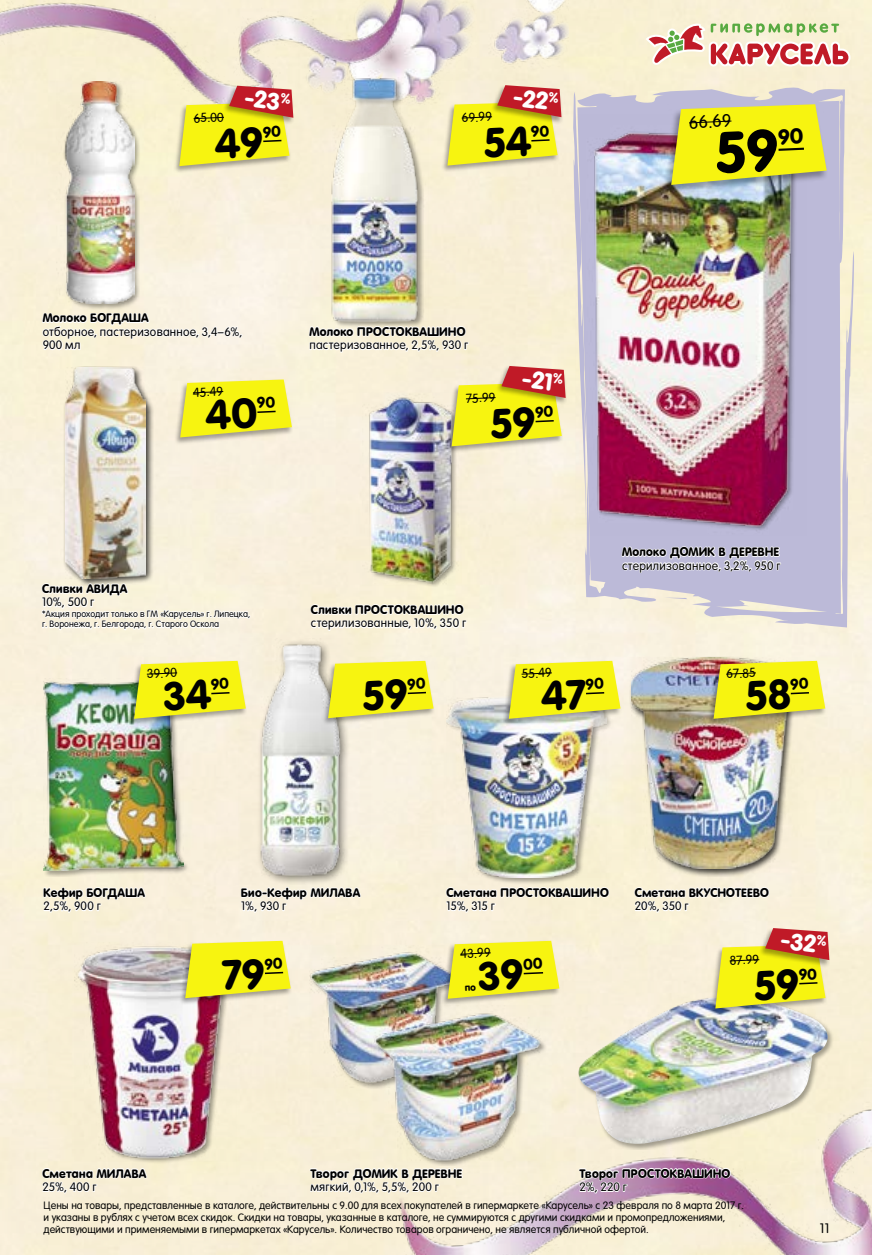
<style>
.page{position:relative;width:872px;height:1255px;background:#fff}
.page>*{position:absolute;margin:0;border:0;box-sizing:border-box;transform-origin:0 0}
.t1{font:700 24px "Nokia Sans S60";color:#fff}
.t2{font:17.85px "Nokia Sans S60";color:#000}
.t3{font:13.5px "Nokia Sans S60";color:#000}
.t4{font:12.75px "Nokia Sans S60";color:#000}
.t5{font:700 12px "Nokia Sans S60";letter-spacing:.02em;color:#000}
.t6{font:12px/13.5px "Nokia Sans S60";letter-spacing:.02em;color:#000}
.t7{font:10.5px/12px "Nokia Sans S60";color:#000}
.t8{font:9px/10.5px "Nokia Sans S60";color:#000}
</style>
<div class="page">
<svg style="left:826px;top:86px;width:20px;height:139px;background:#c5c2d6"></svg>
<svg style="left:690px;top:225px;width:166px;height:403px;background:#d5d1d8"></svg>
<svg style="left:775px;top:618px;width:31px;height:7px"></svg>
<img style="left:379px;top:1060px;width:493px;height:194px">
<svg style="left:645px;top:23px;width:205px;height:43px;background:#ddb8a5"></svg>
<img style="left:415px;top:0;width:153px;height:114px">
<img style="left:0;top:0;width:415px;height:190px">
<div style="left:44px;top:677px;width:146px;height:200px;background:#000;opacity:.35"></div>
<img style="left:44px;top:678px;width:139px;height:192px">
<div style="left:65px;top:81px;width:76px;height:229px;background:#000;opacity:.35"></div>
<img style="left:56px;top:82px;width:78px;height:208px">
<div style="left:64px;top:366px;width:90px;height:220px;background:#000;opacity:.75"></div>
<img style="left:65px;top:437px;width:81px;height:140px">
<div style="left:629px;top:656px;width:176px;height:221px;background:#f8f0d7"></div>
<img style="left:631px;top:658px;width:161px;height:204px">
<img style="left:74px;top:942px;width:162px;height:219px">
<img style="left:363px;top:392px;width:98px;height:193px">
<img style="left:320px;top:78px;width:109px;height:226px">
<div style="left:577px;top:995px;width:257px;height:155px;background:#000;opacity:.35"></div>
<img style="left:578px;top:996px;width:249px;height:149px">
<div style="left:447px;top:696px;width:166px;height:188px;background:#f9f2db"></div>
<img style="left:446px;top:696px;width:160px;height:154px">
<img style="left:239px;top:638px;width:131px;height:249px">
<img style="left:309px;top:945px;width:133px;height:142px">
<img style="left:374px;top:1005px;width:171px;height:161px">
<svg style="left:42px;top:881px;width:104px;height:36px"></svg>
<svg style="left:40px;top:577px;width:211px;height:60px"></svg>
<svg style="left:633px;top:850px;width:137px;height:67px"></svg>
<svg style="left:41px;top:1131px;width:107px;height:67px"></svg>
<svg style="left:308px;top:304px;width:162px;height:52px"></svg>
<svg style="left:578px;top:1165px;width:154px;height:33px"></svg>
<svg style="left:309px;top:598px;width:158px;height:36px"></svg>
<img style="left:445px;top:850px;width:165px;height:67px">
<svg style="left:309px;top:1145px;width:154px;height:77px;background:#f5edd9"></svg>
<svg style="left:239px;top:865px;width:123px;height:52px"></svg>
<div style="left:441px;top:101px;width:117px;height:72px;background:#000;opacity:.35"></div>
<div style="left:491px;top:85px;width:72px;height:39px;background:#000;opacity:.35"></div>
<div style="left:709px;top:943px;width:117px;height:72px;background:#000;opacity:.35"></div>
<div style="left:759px;top:928px;width:72px;height:39px;background:#000;opacity:.35"></div>
<div style="left:173px;top:101px;width:117px;height:72px;background:#000;opacity:.35"></div>
<div style="left:223px;top:86px;width:72px;height:39px;background:#000;opacity:.35"></div>
<div style="left:445px;top:381px;width:117px;height:72px;background:#000;opacity:.35"></div>
<div style="left:495px;top:366px;width:72px;height:39px;background:#000;opacity:.35"></div>
<div style="left:128px;top:660px;width:119px;height:66px;background:#000;opacity:.35"></div>
<div style="left:503px;top:660px;width:118px;height:66px;background:#000;opacity:.35"></div>
<div style="left:707px;top:660px;width:119px;height:66px;background:#000;opacity:.35"></div>
<div style="left:442px;top:940px;width:118px;height:66px;background:#000;opacity:.35"></div>
<div style="left:174px;top:379px;width:119px;height:66px;background:#000;opacity:.35"></div>
<div style="left:322px;top:660px;width:113px;height:64px;background:#000;opacity:.35"></div>
<div style="left:179px;top:940px;width:113px;height:64px;background:#000;opacity:.35"></div>
<svg style="left:447px;top:85px;width:114px;height:81px;background:#e5c741"></svg>
<svg style="left:715px;top:928px;width:114px;height:80px;background:#e4c640"></svg>
<svg style="left:179px;top:86px;width:114px;height:80px;background:#e3c43e"></svg>
<svg style="left:451px;top:366px;width:114px;height:80px;background:#e5c740"></svg>
<svg style="left:134px;top:660px;width:112px;height:58px;background:#edea2f"></svg>
<svg style="left:509px;top:660px;width:111px;height:58px;background:#eeeb2f"></svg>
<img style="left:713px;top:660px;width:112px;height:58px">
<svg style="left:447px;top:940px;width:112px;height:58px;background:#eeeb2f"></svg>
<svg style="left:41px;top:290px;width:251px;height:147px;background:#f0eaba"></svg>
<img style="left:573px;top:75px;width:253px;height:527px">
<svg style="left:328px;top:660px;width:105px;height:58px;background:#f0ec2f"></svg>
<svg style="left:185px;top:940px;width:106px;height:58px;background:#eeea2f"></svg>
<p class="t4" style="left:193px;top:109px;width:32px;rotate:-3deg">65.00</p>
<h1 class="t1" style="left:247px;top:79px;width:47px;rotate:7deg">-23<sup>%</sup></h1>
<p class="t4" style="left:461px;top:108px;width:32px;rotate:-3deg">69.99</p>
<h1 class="t1" style="left:515px;top:79px;width:47px;rotate:7deg">-22<sup>%</sup></h1>
<h2 class="t2" style="left:688px;top:109px;width:44px;rotate:-3deg">66.69</h2>
<p class="t5" style="left:43px;top:309px;width:108px">Молоко БОГДАША</p>
<p class="t6" style="left:43px;top:325px;width:201px">отборное, пастеризованное, 3,4–6%,<br>900 мл</p>
<p class="t4" style="left:192px;top:383px;width:32px;rotate:-3deg">45.49</p>
<p class="t5" style="left:42px;top:579px;width:87px">Сливки АВИДА</p>
<p class="t6" style="left:42px;top:595px;width:54px">10%, 500 г</p>
<p class="t8" style="left:42px;top:608px;width:209px">*Акция проходит только в ГМ «Карусель» г. Липецка, г. Воронежа, г. Белгорода, г. Старого Оскола</p>
<p class="t5" style="left:309px;top:322px;width:158px">Молоко ПРОСТОКВАШИНО</p>
<p class="t6" style="left:309px;top:338px;width:160px">пастеризованное, 2,5%, 930 г</p>
<p class="t4" style="left:465px;top:389px;width:31px;rotate:-3deg">75.99</p>
<h1 class="t1" style="left:524px;top:360px;width:42px;rotate:7deg">-21<sup>%</sup></h1>
<p class="t5" style="left:311px;top:600px;width:154px">Сливки ПРОСТОКВАШИНО</p>
<p class="t6" style="left:311px;top:616px;width:157px">стерилизованные, 10%, 350 г</p>
<p class="t5" style="left:622px;top:542px;width:158px">Молоко ДОМИК В ДЕРЕВНЕ</p>
<p class="t6" style="left:622px;top:558px;width:160px">стерилизованное, 3,2%, 950 г</p>
<p class="t4" style="left:146px;top:664px;width:32px;rotate:-3deg">39.90</p>
<p class="t4" style="left:521px;top:664px;width:32px;rotate:-3deg">55.49</p>
<p class="t4" style="left:725px;top:664px;width:31px;rotate:-3deg">67.85</p>
<p class="t5" style="left:44px;top:883px;width:103px">Кефир БОГДАША</p>
<p class="t6" style="left:44px;top:899px;width:59px">2,5%, 900 г</p>
<p class="t5" style="left:241px;top:883px;width:120px">Био-Кефир МИЛАВА</p>
<p class="t6" style="left:241px;top:899px;width:47px">1%, 930 г</p>
<p class="t5" style="left:446px;top:883px;width:164px">Сметана ПРОСТОКВАШИНО</p>
<p class="t6" style="left:446px;top:899px;width:50px">15%, 315 г</p>
<p class="t4" style="left:460px;top:944px;width:32px;rotate:-3deg">43.99</p>
<p class="t5" style="left:635px;top:883px;width:136px">Сметана ВКУСНОТЕЕВО</p>
<p class="t6" style="left:635px;top:899px;width:55px">20%, 350 г</p>
<p class="t4" style="left:729px;top:950px;width:31px;rotate:-3deg">87.99</p>
<h1 class="t1" style="left:782px;top:921px;width:47px;rotate:7deg">-32<sup>%</sup></h1>
<p class="t5" style="left:42px;top:1164px;width:105px">Сметана МИЛАВА</p>
<p class="t6" style="left:42px;top:1180px;width:56px">25%, 400 г</p>
<p class="t5" style="left:310px;top:1164px;width:153px">Творог ДОМИК В ДЕРЕВНЕ</p>
<p class="t6" style="left:310px;top:1180px;width:130px">мягкий, 0,1%, 5,5%, 200 г</p>
<p class="t5" style="left:579px;top:1164px;width:152px">Творог ПРОСТОКВАШИНО</p>
<p class="t6" style="left:579px;top:1180px;width:49px">2%, 220 г</p>
<p class="t7" style="left:44px;top:1199px;width:702px">Цены на товары, представленные в каталоге, действительны с 9.00 для всех покупателей в гипермаркете «Карусель» с 23 февраля по 8 марта 2017 г. и указаны в рублях с учетом всех скидок. Скидки на товары, указанные в каталоге, не суммируются с другими скидками и промопредложениями, действующими и применяемыми в гипермаркетах «Карусель». Количество товаров ограничено, не является публичной офертой.</p>
<p class="t3" style="left:820px;top:1217px;width:11px">11</p>
</div>
